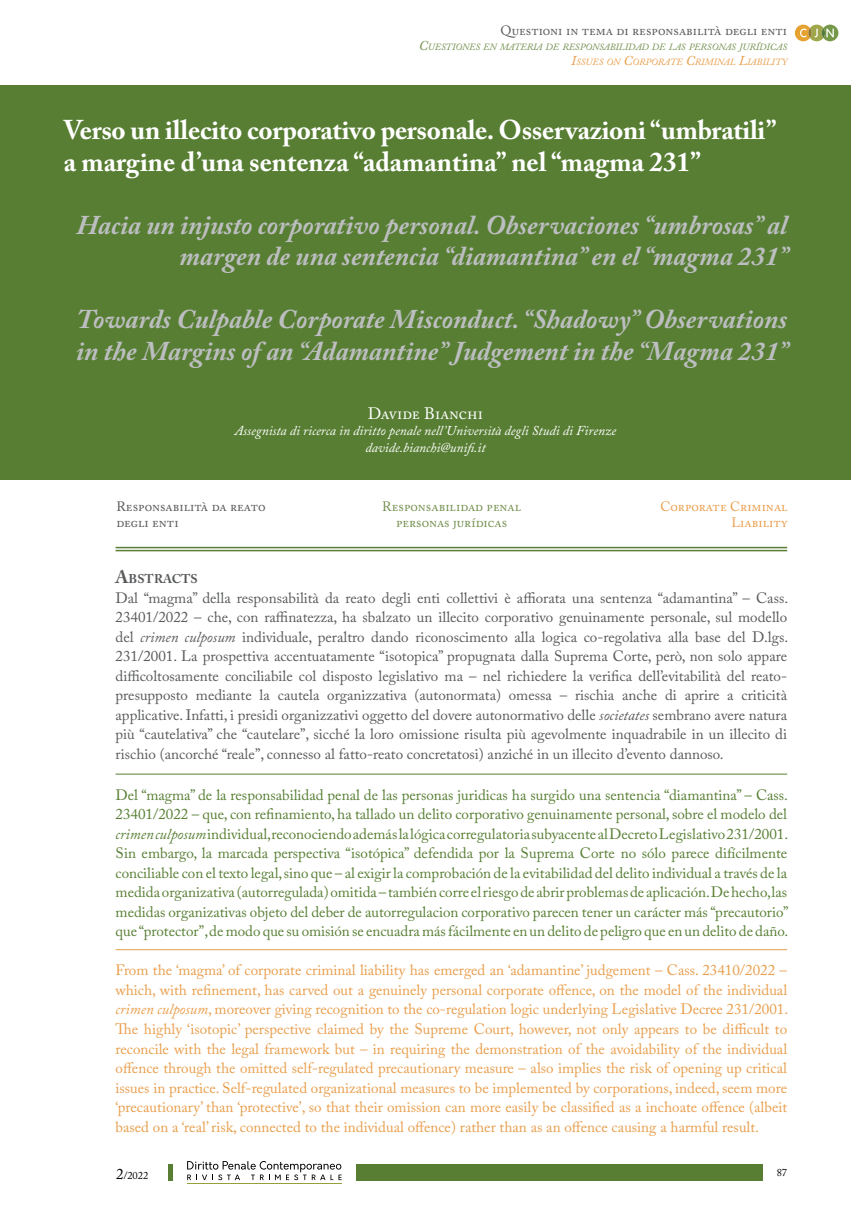
<style>
.page{position:relative;width:851px;height:1221px;background:#fff}
.page>*{position:absolute;margin:0;border:0;box-sizing:border-box;transform-origin:0 0}
.t1{font:italic 700 27px/31.5px "Adobe Caslon Pro";color:#bcbec0;text-align:right}
.t2{font:700 27px/31.5px "Adobe Caslon Pro";letter-spacing:-.01em;color:#fff}
.t3{font:16.5px "Adobe Caslon Pro";color:#fff}
.t4{font:15px/19.5px "Adobe Caslon Pro";color:#58595b;text-align:justify}
.t5{font:15px/19.5px "Adobe Caslon Pro";color:#e99e4c;text-align:justify}
.t6{font:15px/19.5px "Adobe Caslon Pro";color:#577e33;text-align:justify}
.t7{font:italic 13.5px/16.2px "Adobe Caslon Pro";color:#fff;text-align:center}
.t8{font:13.5px/16.2px "Adobe Caslon Pro";color:#58595b}
.t9{font:13.5px/16.2px "Adobe Caslon Pro";color:#74904f;text-align:center}
.t10{font:13.5px/16.2px "Adobe Caslon Pro";color:#e99e4c;text-align:right}
.t11{font:700 12.6px "Adobe Caslon Pro";color:#58595b}
.t12{font:10.5px "Adobe Caslon Pro";color:#000}
.t13{font:italic 9.45px/15px "Adobe Caslon Pro";color:#74904f;text-align:right}
.s1{font-size:13.5px}
.s2{font-size:13.5px;color:#e99e4c}
.s3{color:#e99e4c}
.s4{font-size:18px}
.s5{font-style:italic}
.s6{font-size:15px}
</style>
<div class="page">
<div style="left:168px;top:1164px;width:5px;height:17px;background:#577e33"></div>
<div style="left:356px;top:1164px;width:407px;height:17px;background:#577e33"></div>
<svg style="left:187px;top:1161px;width:154px;height:19px"></svg>
<hr style="left:187px;top:1183px;width:154px;height:1px;background:#969f3c">
<hr style="left:116px;top:773px;width:671px;height:1px;background:#577e33">
<hr style="left:116px;top:949px;width:671px;height:1px;background:#e99e4c">
<hr style="left:116px;top:550px;width:671px;height:1px;background:#577e33">
<hr style="left:116px;top:547px;width:671px;height:1px;background:#577e33">
<svg style="left:794px;top:25px;width:44px;height:16px"></svg>
<div style="left:0;top:85px;width:850px;height:394px;background:#577e33"></div>
<p class="t8" style="left:500px;top:22px;width:288px">Questioni in tema di responsabilità degli enti</p>
<p class="t13" style="left:419px;top:39px;width:370px"><span class="s1">C</span>UESTIONES EN MATERIA DE RESPONSABILIDAD DE LAS PERSONAS JURÍDICAS<br><span class="s2">I</span><span class="s3">SSUES ON</span> <span class="s2">C</span><span class="s3">ORPORATE</span> <span class="s2">C</span><span class="s3">RIMINAL</span> <span class="s2">L</span><span class="s3">IABILITY</span></p>
<h1 class="t2" style="left:64px;top:114px;width:714px">Verso un illecito corporativo personale. Osservazioni “umbratili” a margine d’una sentenza “adamantina” nel “magma 231”</h1>
<h1 class="t1" style="left:76px;top:209px;width:713px">Hacia un injusto corporativo personal. Observaciones “umbrosas” al margen de una sentencia “diamantina” en el “magma 231”</h1>
<h1 class="t1" style="left:76px;top:303px;width:713px;text-align:left">Towards Culpable Corporate Misconduct. “Shadowy” Observations in the Margins of an “Adamantine” Judgement in the “Magma 231”</h1>
<p class="t3" style="left:368px;top:404px;width:116px">Davide Bianchi</p>
<p class="t7" style="left:235px;top:422px;width:383px">Assegnista di ricerca in diritto penale nell’Università degli Studi di Firenze davide.bianchi@unifi.it</p>
<p class="t8" style="left:116px;top:498px;width:150px">Responsabilità da reato degli enti</p>
<p class="t10" style="left:660px;top:498px;width:128px">Corporate Criminal<br>Liability</p>
<p class="t9" style="left:382px;top:498px;width:140px">Responsabilidad penal personas jurídicas</p>
<p class="t11" style="left:116px;top:571px;width:84px"><span class="s4">A</span>BSTRACTS</p>
<p class="t4" style="left:116px;top:587px;width:674px">Dal “magma” della responsabilità da reato degli enti collettivi è affiorata una sentenza “adamantina” – Cass.<br>23401/2022 – che, con raffinatezza, ha sbalzato un illecito corporativo genuinamente personale, sul modello del <span class="s5">crimen culposum</span> individuale, peraltro dando riconoscimento alla logica co-regolativa alla base del D.lgs.<br>231/2001. La prospettiva accentuatamente “isotopica” propugnata dalla Suprema Corte, però, non solo appare difficoltosamente conciliabile col disposto legislativo ma – nel richiedere la verifica dell’evitabilità del reato&shy;presupposto mediante la cautela organizzativa (autonormata) omessa – rischia anche di aprire a criticità applicative. Infatti, i presidi organizzativi oggetto del dovere autonormativo delle <span class="s5">societates</span> sembrano avere natura più “cautelativa” che “cautelare”, sicché la loro omissione risulta più agevolmente inquadrabile in un illecito di rischio (ancorché “reale”, connesso al fatto-reato concretatosi) anziché in un illecito d’evento dannoso.</p>
<p class="t6" style="left:116px;top:784px;width:674px">Del “magma” de la responsabilidad penal de las personas juridicas ha surgido una sentencia “diamantina” – Cass.<br>23401/2022 – que, con refinamiento, ha tallado un delito corporativo genuinamente personal, sobre el modelo del <span class="s5">crimen culposum</span> individual, reconociendo además la lógica corregulatoria subyacente al Decreto Legislativo 231/2001.<br>Sin embargo, la marcada perspectiva “isotópica” defendida por la Suprema Corte no sólo parece difícilmente conciliable con el texto legal, sino que – al exigir la comprobación de la evitabilidad del delito individual a través de la medida organizativa (autorregulada) omitida – también corre el riesgo de abrir problemas de aplicación. De hecho, las medidas organizativas objeto del deber de autorregulacion corporativo parecen tener un carácter más “precautorio” que “protector”, de modo que su omisión se encuadra más fácilmente en un delito de peligro que en un delito de daño.</p>
<p class="t5" style="left:116px;top:960px;width:674px">From the ‘magma’ of corporate criminal liability has emerged an ‘adamantine’ judgement – Cass. 23410/2022 – which, with refinement, has carved out a genuinely personal corporate offence, on the model of the individual <span class="s5">crimen culposum</span>, moreover giving recognition to the co-regulation logic underlying Legislative Decree 231/2001.<br>The highly ‘isotopic’ perspective claimed by the Supreme Court, however, not only appears to be difficult to reconcile with the legal framework but – in requiring the demonstration of the avoidability of the individual offence through the omitted self-regulated precautionary measure – also implies the risk of opening up critical issues in practice. Self-regulated organizational measures to be implemented by corporations, indeed, seem more ‘precautionary’ than ‘protective’, so that their omission can more easily be classified as a inchoate offence (albeit based on a ‘real’ risk, connected to the individual offence) rather than as an offence causing a harmful result.</p>
<p class="t12" style="left:116px;top:1168px;width:34px"><span class="s6">2</span>/2022</p>
<p class="t12" style="left:776px;top:1165px;width:12px">87</p>
</div>
